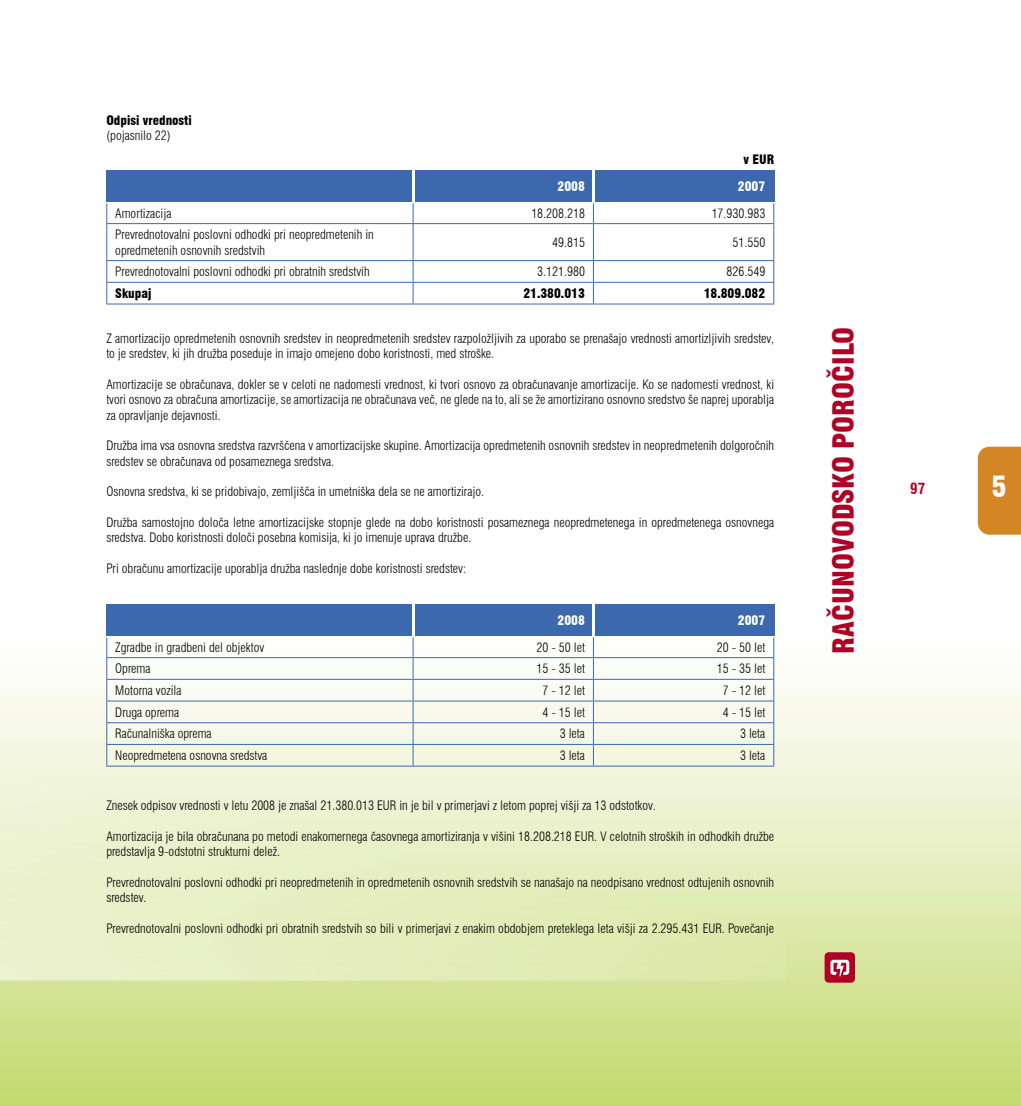
<style>
.page{position:relative;width:1021px;height:1106px;background:#fff}
.page>*{position:absolute;margin:0;border:0;box-sizing:border-box;transform-origin:0 0}
.t1{font:900 condensed 28.5px "Swiss 721 BT";color:#af0025}
.t2{font:900 condensed 28.5px "Swiss 721 BT";color:#fff}
.t3{font:700 condensed 15px "Swiss 721 BT";color:#af0025}
.t4{font:300 condensed 12.75px/15.3px "Swiss 721 BT";color:#000}
.t5{font:900 condensed 12.75px "Swiss 721 BT";color:#000}
.t6{font:900 condensed 12.75px "Swiss 721 BT";color:#fff}
</style>
<div class="page">
<img style="left:0;top:170px;width:1020px;height:936px">
<div style="left:824px;top:952px;width:31px;height:30px;background:#af0025;border-radius:4px"></div>
<svg style="left:830px;top:959px;width:19px;height:17px"></svg>
<div style="left:106px;top:170px;width:305px;height:32px;background:#3c68ae"></div>
<div style="left:415px;top:170px;width:176px;height:32px;background:#3c68ae"></div>
<div style="left:595px;top:170px;width:179px;height:32px;background:#3c68ae"></div>
<svg style="left:106px;top:203px;width:1px;height:20px"></svg>
<svg style="left:412px;top:203px;width:1px;height:20px"></svg>
<svg style="left:593px;top:203px;width:1px;height:20px"></svg>
<svg style="left:773px;top:203px;width:1px;height:20px"></svg>
<hr style="left:106px;top:223px;width:307px;height:1px;background:#3c68ae">
<hr style="left:106px;top:224px;width:1px;height:36px;background:#3c68ae">
<hr style="left:413px;top:223px;width:180px;height:1px;background:#3c68ae">
<hr style="left:412px;top:224px;width:1px;height:36px;background:#3c68ae">
<hr style="left:593px;top:223px;width:181px;height:1px;background:#3c68ae">
<hr style="left:593px;top:224px;width:1px;height:36px;background:#3c68ae">
<hr style="left:773px;top:224px;width:1px;height:36px;background:#3c68ae">
<hr style="left:106px;top:260px;width:307px;height:1px;background:#3c68ae">
<hr style="left:413px;top:260px;width:180px;height:1px;background:#3c68ae">
<hr style="left:593px;top:260px;width:181px;height:1px;background:#3c68ae">
<hr style="left:106px;top:282px;width:307px;height:1px;background:#3c68ae">
<svg style="left:106px;top:261px;width:1px;height:42px"></svg>
<hr style="left:413px;top:282px;width:180px;height:1px;background:#3c68ae">
<svg style="left:412px;top:261px;width:1px;height:42px"></svg>
<hr style="left:593px;top:282px;width:181px;height:1px;background:#3c68ae">
<svg style="left:593px;top:261px;width:1px;height:42px"></svg>
<svg style="left:773px;top:261px;width:1px;height:42px"></svg>
<hr style="left:106px;top:303px;width:307px;height:1px;background:#3c68ae">
<hr style="left:413px;top:303px;width:180px;height:1px;background:#3c68ae">
<hr style="left:593px;top:303px;width:181px;height:1px;background:#3c68ae">
<div style="left:106px;top:604px;width:305px;height:32px;background:#3c68ae"></div>
<div style="left:415px;top:604px;width:176px;height:32px;background:#3c68ae"></div>
<div style="left:595px;top:604px;width:179px;height:32px;background:#3c68ae"></div>
<hr style="left:106px;top:657px;width:307px;height:1px;background:#3c68ae">
<hr style="left:413px;top:657px;width:180px;height:1px;background:#3c68ae">
<hr style="left:593px;top:657px;width:181px;height:1px;background:#3c68ae">
<hr style="left:106px;top:679px;width:307px;height:1px;background:#3c68ae">
<hr style="left:413px;top:679px;width:180px;height:1px;background:#3c68ae">
<hr style="left:593px;top:679px;width:181px;height:1px;background:#3c68ae">
<hr style="left:106px;top:700px;width:307px;height:1px;background:#3c68ae">
<hr style="left:413px;top:700px;width:180px;height:1px;background:#3c68ae">
<hr style="left:593px;top:700px;width:181px;height:1px;background:#3c68ae">
<hr style="left:106px;top:722px;width:307px;height:1px;background:#3c68ae">
<hr style="left:413px;top:722px;width:180px;height:1px;background:#3c68ae">
<hr style="left:593px;top:722px;width:181px;height:1px;background:#3c68ae">
<hr style="left:106px;top:744px;width:307px;height:1px;background:#3c68ae">
<svg style="left:106px;top:637px;width:1px;height:128px"></svg>
<hr style="left:413px;top:744px;width:180px;height:1px;background:#3c68ae">
<svg style="left:412px;top:637px;width:1px;height:128px"></svg>
<hr style="left:593px;top:744px;width:181px;height:1px;background:#3c68ae">
<svg style="left:593px;top:637px;width:1px;height:128px"></svg>
<svg style="left:773px;top:637px;width:1px;height:128px"></svg>
<hr style="left:106px;top:765px;width:307px;height:1px;background:#3c68ae">
<hr style="left:413px;top:765px;width:180px;height:1px;background:#3c68ae">
<hr style="left:593px;top:765px;width:181px;height:1px;background:#3c68ae">
<div style="left:977px;top:447px;width:43px;height:87px;background:#d48625"></div>
<p class="t5" style="left:106px;top:112px;width:87px">Odpisi vrednosti</p>
<p class="t4" style="left:106px;top:128px;width:66px">(pojasnilo 22)</p>
<p class="t5" style="left:743px;top:151px;width:32px">v EUR</p>
<p class="t6" style="left:557px;top:178px;width:29px">2008</p>
<p class="t6" style="left:738px;top:178px;width:29px">2007</p>
<p class="t4" style="left:115px;top:205px;width:58px">Amortizacija</p>
<p class="t4" style="left:531px;top:205px;width:55px">18.208.218</p>
<p class="t4" style="left:711px;top:205px;width:55px">17.930.983</p>
<p class="t4" style="left:115px;top:227px;width:260px">Prevrednotovalni poslovni odhodki pri neopredmetenih in opredmetenih osnovnih sredstvih</p>
<p class="t4" style="left:552px;top:235px;width:34px">49.815</p>
<p class="t4" style="left:732px;top:235px;width:34px">51.550</p>
<p class="t4" style="left:115px;top:264px;width:256px">Prevrednotovalni poslovni odhodki pri obratnih sredstvih</p>
<p class="t4" style="left:537px;top:264px;width:49px">3.121.980</p>
<p class="t4" style="left:726px;top:264px;width:40px">826.549</p>
<p class="t5" style="left:115px;top:286px;width:38px">Skupaj</p>
<p class="t5" style="left:523px;top:286px;width:63px">21.380.013</p>
<p class="t5" style="left:703px;top:286px;width:63px">18.809.082</p>
<p class="t4" style="left:106px;top:331px;width:669px">Z amortizacijo opredmetenih osnovnih sredstev in neopredmetenih sredstev razpoložljivih za uporabo se prenašajo vrednosti amortizljivih sredstev, to je sredstev, ki jih družba poseduje in imajo omejeno dobo koristnosti, med stroške.</p>
<p class="t4" style="left:106px;top:377px;width:669px;text-align:justify">Amortizacije se obračunava, dokler se v celoti ne nadomesti vrednost, ki tvori osnovo za obračunavanje amortizacije. Ko se nadomesti vrednost, ki tvori osnovo za obračuna amortizacije, se amortizacija ne obračunava več, ne glede na to, ali se že amortizirano osnovno sredstvo še naprej uporablja za opravljanje dejavnosti.</p>
<p class="t4" style="left:106px;top:438px;width:669px">Družba ima vsa osnovna sredstva razvrščena v amortizacijske skupine. Amortizacija opredmetenih osnovnih sredstev in neopredmetenih dolgoročnih sredstev se obračunava od posameznega sredstva.</p>
<p class="t4" style="left:106px;top:484px;width:379px">Osnovna sredstva, ki se pridobivajo, zemljišča in umetniška dela se ne amortizirajo.</p>
<p class="t4" style="left:106px;top:514px;width:669px">Družba samostojno določa letne amortizacijske stopnje glede na dobo koristnosti posameznega neopredmetenega in opredmetenega osnovnega sredstva. Dobo koristnosti določi posebna komisija, ki jo imenuje uprava družbe.</p>
<p class="t4" style="left:106px;top:560px;width:361px">Pri obračunu amortizacije uporablja družba naslednje dobe koristnosti sredstev:</p>
<p class="t6" style="left:557px;top:612px;width:29px">2008</p>
<p class="t6" style="left:738px;top:612px;width:29px">2007</p>
<p class="t4" style="left:115px;top:639px;width:150px">Zgradbe in gradbeni del objektov</p>
<p class="t4" style="left:536px;top:639px;width:50px">20 - 50 let</p>
<p class="t4" style="left:717px;top:639px;width:50px">20 - 50 let</p>
<p class="t4" style="left:115px;top:661px;width:37px">Oprema</p>
<p class="t4" style="left:536px;top:661px;width:50px">15 - 35 let</p>
<p class="t4" style="left:717px;top:661px;width:50px">15 - 35 let</p>
<p class="t4" style="left:115px;top:682px;width:68px">Motorna vozila</p>
<p class="t4" style="left:542px;top:682px;width:44px">7 - 12 let</p>
<p class="t4" style="left:722px;top:682px;width:44px">7 - 12 let</p>
<p class="t4" style="left:115px;top:704px;width:65px">Druga oprema</p>
<p class="t4" style="left:542px;top:704px;width:44px">4 - 15 let</p>
<p class="t4" style="left:722px;top:704px;width:44px">4 - 15 let</p>
<p class="t4" style="left:115px;top:726px;width:98px">Računalniška oprema</p>
<p class="t4" style="left:559px;top:726px;width:27px">3 leta</p>
<p class="t4" style="left:740px;top:726px;width:27px">3 leta</p>
<p class="t4" style="left:115px;top:748px;width:153px">Neopredmetena osnovna sredstva</p>
<p class="t4" style="left:559px;top:748px;width:27px">3 leta</p>
<p class="t4" style="left:740px;top:748px;width:27px">3 leta</p>
<p class="t4" style="left:106px;top:798px;width:551px">Znesek odpisov vrednosti v letu 2008 je znašal 21.380.013 EUR in je bil v primerjavi z letom poprej višji za 13 odstotkov.</p>
<p class="t4" style="left:106px;top:828px;width:669px">Amortizacija je bila obračunana po metodi enakomernega časovnega amortiziranja v višini 18.208.218 EUR. V celotnih stroških in odhodkih družbe predstavlja 9-odstotni strukturni delež.</p>
<p class="t4" style="left:106px;top:874px;width:669px">Prevrednotovalni poslovni odhodki pri neopredmetenih in opredmetenih osnovnih sredstvih se nanašajo na neodpisano vrednost odtujenih osnovnih sredstev.</p>
<p class="t4" style="left:106px;top:920px;width:669px">Prevrednotovalni poslovni odhodki pri obratnih sredstvih so bili v primerjavi z enakim obdobjem preteklega leta višji za 2.295.431 EUR. Povečanje</p>
<h1 class="t1" style="left:826px;top:653px;width:328px;rotate:-90deg">RAČUNOVODSKO POROČILO</h1>
<p class="t3" style="left:910px;top:479px;width:16px">97</p>
<h1 class="t2" style="left:991px;top:469px;width:17px">5</h1>
</div>
